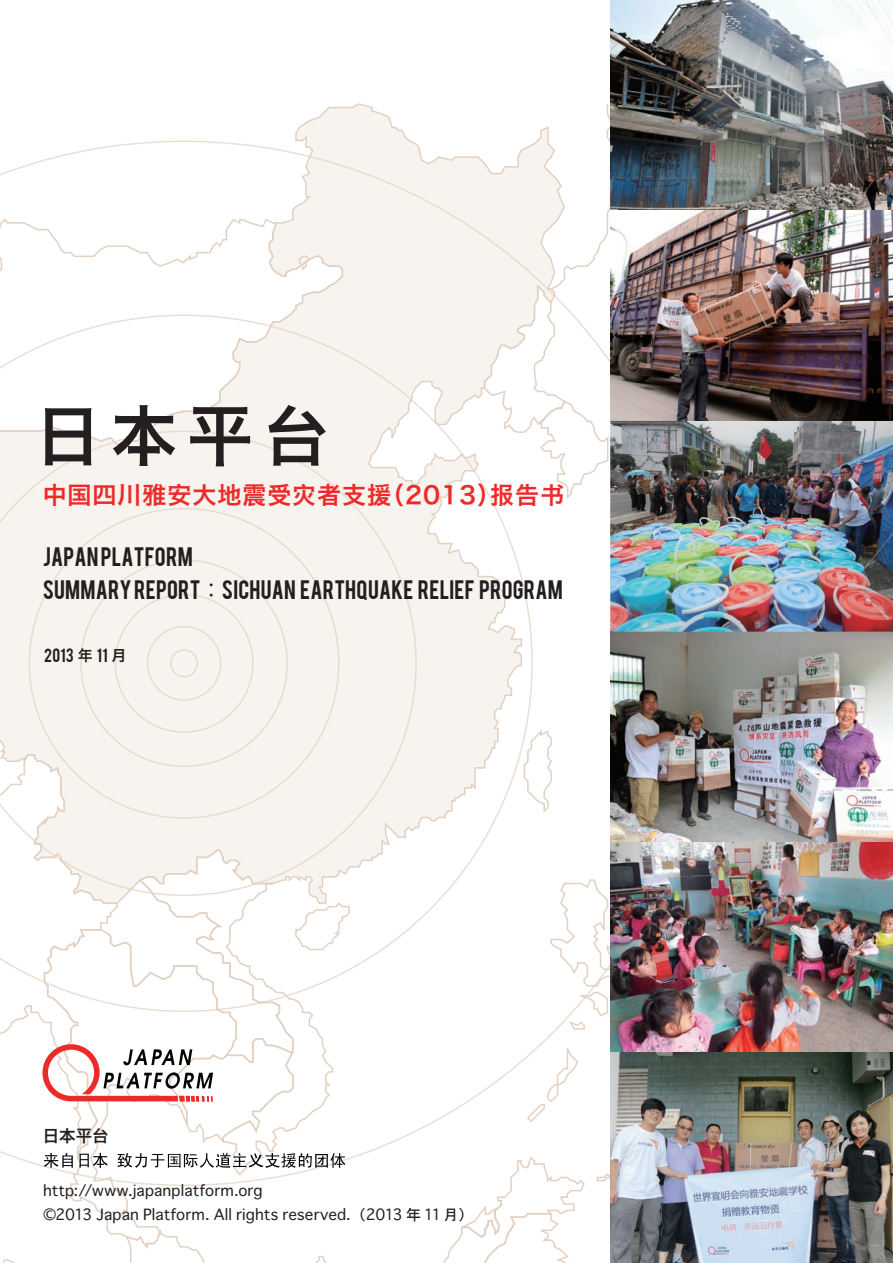
<style>
.page{position:relative;width:893px;height:1263px;background:#fff}
.page>*{position:absolute;margin:0;border:0;box-sizing:border-box;transform-origin:0 0}
.t1{font:66px "Hiragino Sans GB W6";color:#231f20}
.t2{font:24px "Hiragino Sans GB W6";letter-spacing:.04em;color:#ee2a29}
.t3{font:21px/33.8px "Bebas";letter-spacing:.01em;color:#231f20}
.t4{font:16.5px "Hiragino Sans GB W6";color:#231f20}
.t5{font:15px/24px "Osaka";letter-spacing:.005em;color:#231f20}
.t6{font:15px "Bebas";letter-spacing:.02em;color:#231f20}
.s1{font-family:"Koz Go Pro"}
.s2{font-family:"Hiragino Sans GB W6"}
</style>
<div class="page">
<svg style="left:169px;top:103px;width:380px;height:38px"></svg>
<svg style="left:0;top:141px;width:610px;height:737px"></svg>
<img style="left:610px;top:632px;width:283px;height:631px">
<img style="left:610px;top:0;width:283px;height:632px">
<img style="left:0;top:878px;width:741px;height:385px">
<p class="t1" style="left:35px;top:392px;width:295px">日本平台</p>
<p class="t2" style="left:43px;top:479px;width:523px">中国四川雅安大地震受灾者支援（2013）报告书</p>
<p class="t3" style="left:43px;top:538px;width:522px">JAPAN PLATFORM<br>SUMMARY REPORT<span class="s1">：</span>SICHUAN EARTHQUAKE RELIEF PROGRAM</p>
<p class="t6" style="left:44px;top:644px;width:84px">2013 <span class="s2">年</span> 11 <span class="s2">月</span></p>
<p class="t4" style="left:43px;top:1125px;width:67px">日本平台</p>
<p class="t5" style="left:43px;top:1178px;width:432px">http://www.japanplatform.org<br>©2013 Japan Platform. All rights reserved.（2013 年 11月）</p>
</div>
